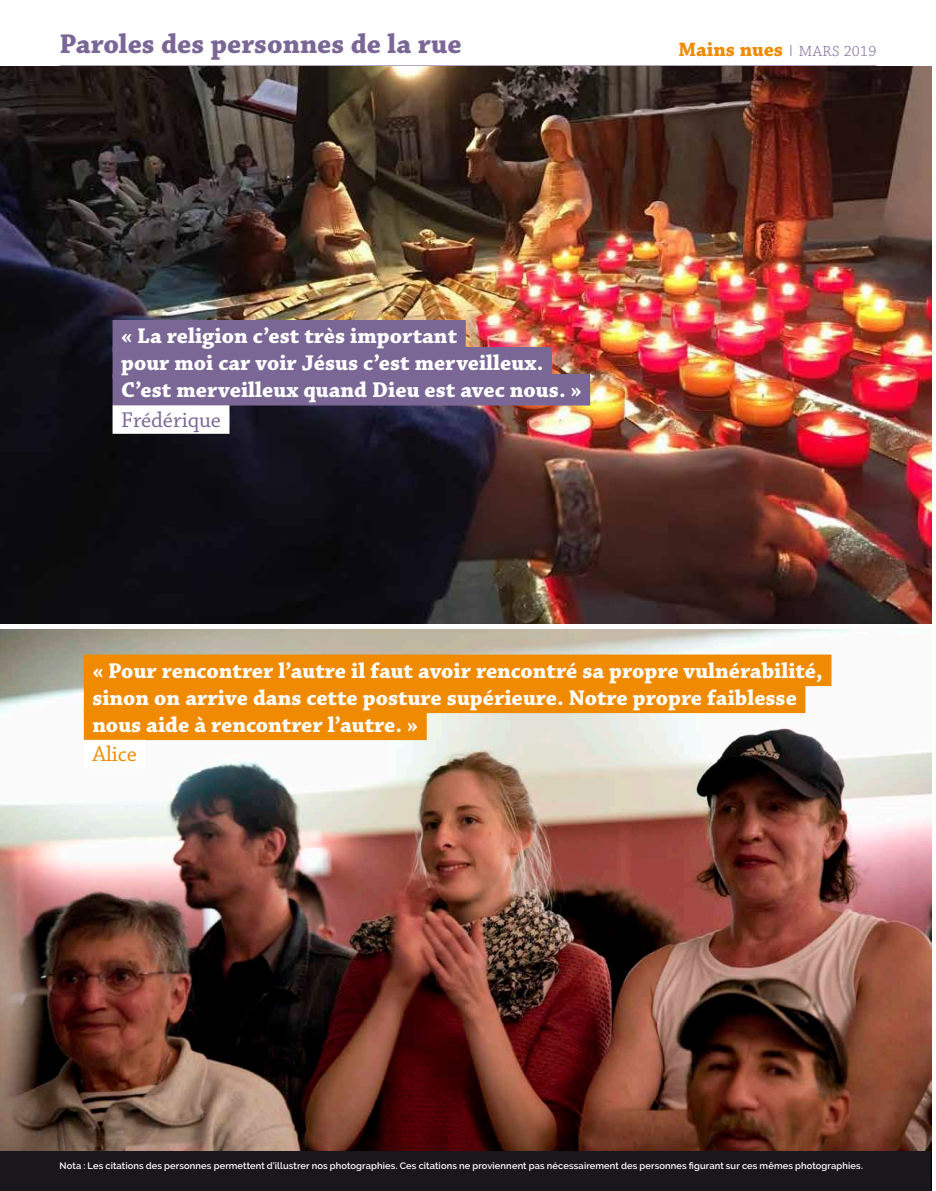
<style>
.page{position:relative;width:936px;height:1191px;background:#fff}
.page>*{position:absolute;margin:0;border:0;box-sizing:border-box;transform-origin:0 0}
.t1{font:700 28.5px "Chaparral Pro";color:#7a6796}
.t2{font:700 22.5px/27px "Chaparral Pro";color:#fff}
.t3{font:22.5px "Chaparral Pro";color:#7a6796}
.t4{font:22.5px "Chaparral Pro";color:#f08a00}
.t5{font:700 20.4px "Chaparral Pro";color:#f08a00}
.t6{font:600 9.3px "Raleway";letter-spacing:.01em;color:#fff}
.s1{font-family:"Raleway";font-weight:300;font-size:15.45px;color:#7a6796}
.s2{font-weight:300;font-size:15.45px;color:#7a6796}
</style>
<div class="page">
<img style="left:0;top:66px;width:931px;height:557px">
<img style="left:0;top:630px;width:931px;height:561px">
<div style="left:112px;top:320px;width:353px;height:31px;background:#7a6796"></div>
<div style="left:112px;top:347px;width:440px;height:31px;background:#7a6796"></div>
<div style="left:112px;top:374px;width:478px;height:31px;background:#7a6796"></div>
<div style="left:112px;top:405px;width:117px;height:29px;background:#fff"></div>
<div style="left:84px;top:654px;width:747px;height:32px;background:#f08a00"></div>
<div style="left:84px;top:681px;width:721px;height:32px;background:#f08a00"></div>
<div style="left:84px;top:708px;width:342px;height:32px;background:#f08a00"></div>
<div style="left:84px;top:740px;width:61px;height:28px;background:#fff"></div>
<div style="left:0;top:1151px;width:930px;height:40px;background:#1a171c"></div>
<p class="t1" style="left:60px;top:27px;width:403px">Paroles des personnes de la rue</p>
<p class="t5" style="left:678px;top:37px;width:199px">Mains nues <span class="s1">I</span> <span class="s2">MARS 2019</span></p>
<p class="t2" style="left:121px;top:324px;width:462px">« La religion c’est très important<br>pour moi car voir Jésus c’est merveilleux.<br>C’est merveilleux quand Dieu est avec nous. »</p>
<p class="t3" style="left:121px;top:407px;width:101px">Frédérique</p>
<p class="t2" style="left:92px;top:658px;width:732px">« Pour rencontrer l’autre il faut avoir rencontré sa propre vulnérabilité, sinon on arrive dans cette posture supérieure. Notre propre faiblesse nous aide à rencontrer l’autre. »</p>
<p class="t4" style="left:92px;top:741px;width:46px">Alice</p>
<p class="t6" style="left:60px;top:1160px;width:804px">Nota : Les citations des personnes permettent d’illustrer nos photographies. Ces citations ne proviennent pas nécessairement des personnes figurant sur ces mêmes photographies.</p>
</div>
